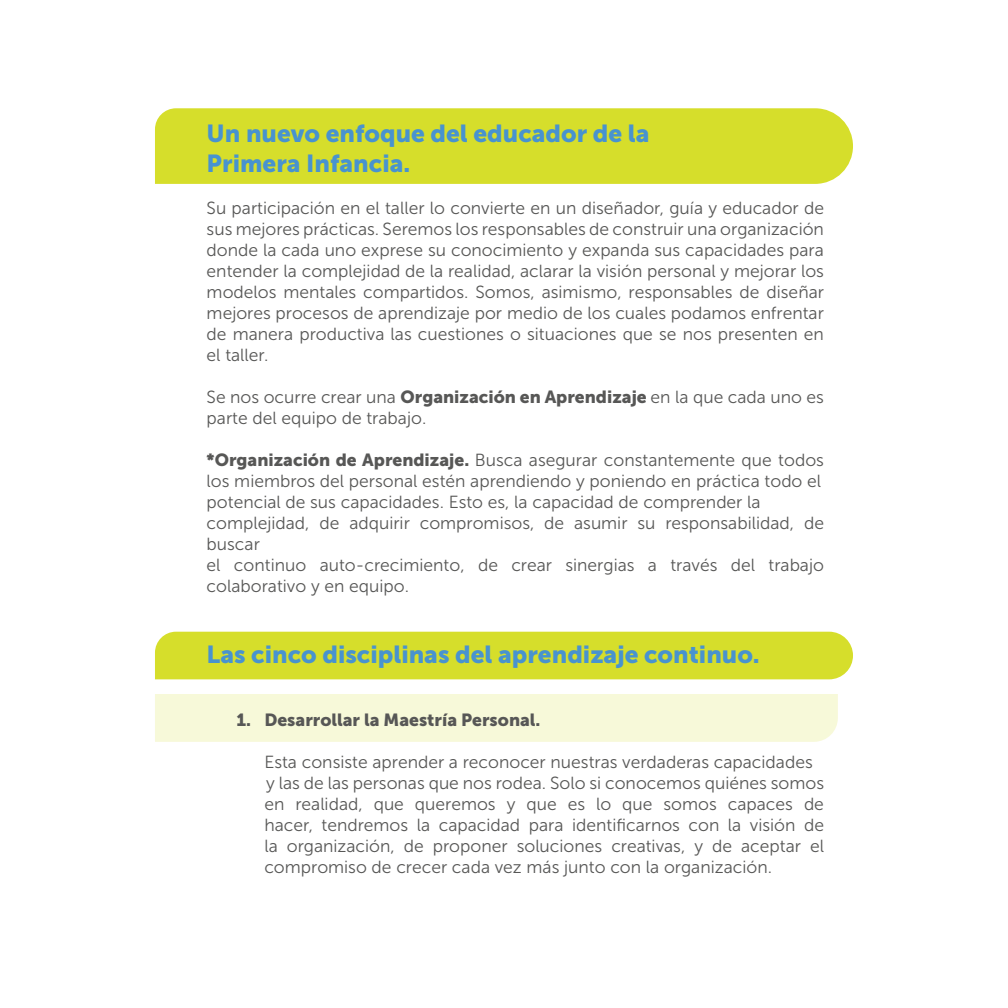
<style>
.page{position:relative;width:1008px;height:1008px;background:#fff}
.page>*{position:absolute;margin:0;border:0;box-sizing:border-box;transform-origin:0 0}
.t1{font:24.5px/29.4px "Museo Sans 900";color:#4893cf}
.t2{font:17.5px/21px "Museo Sans 300";color:#575756}
.t3{font:17.5px "Museo Sans 900";color:#575756}
.s1{font-family:"Museo Sans 900"}
</style>
<div class="page">
<div style="left:155px;top:694px;width:683px;height:48px;background:#f7f9d9"></div>
<div style="left:155px;top:108px;width:698px;height:76px;background:#d6de2b"></div>
<div style="left:155px;top:632px;width:698px;height:47px;background:#d6de2b"></div>
<h1 class="t1" style="left:207px;top:119px;width:444px">Un nuevo enfoque del educador de la<br>Primera Infancia.</h1>
<p class="t2" style="left:207px;top:197px;width:619px;text-align:justify">Su participación en el taller lo convierte en un diseñador, guía y educador de sus mejores prácticas. Seremos los responsables de construir una organización donde la cada uno exprese su conocimiento y expanda sus capacidades para entender la complejidad de la realidad, aclarar la visión personal y mejorar los modelos mentales compartidos. Somos, asimismo, responsables de diseñar mejores procesos de aprendizaje por medio de los cuales podamos enfrentar de manera productiva las cuestiones o situaciones que se nos presenten en el taller.</p>
<p class="t2" style="left:207px;top:386px;width:619px">Se nos ocurre crear una <span class="s1">Organización en Aprendizaje</span> en la que cada uno es parte del equipo de trabajo.</p>
<p class="t2" style="left:207px;top:449px;width:619px"><span class="s1">*Organización de Aprendizaje.</span> Busca asegurar constantemente que todos los miembros del personal estén aprendiendo y poniendo en práctica todo el potencial de sus capacidades. Esto es, la capacidad de comprender la complejidad, de adquirir compromisos, de asumir su responsabilidad, de buscar<br>el continuo auto-crecimiento, de crear sinergias a través del trabajo colaborativo y en equipo.</p>
<h1 class="t1" style="left:207px;top:640px;width:555px">Las cinco disciplinas del aprendizaje continuo.</h1>
<p class="t3" style="left:236px;top:710px;width:306px">1. Desarrollar la Maestría Personal.</p>
<p class="t2" style="left:264px;top:752px;width:561px">Esta consiste aprender a reconocer nuestras verdaderas capacidades y las de las personas que nos rodea. Solo si conocemos quiénes somos en realidad, que queremos y que es lo que somos capaces de hacer, tendremos la capacidad para identificarnos con la visión de la organización, de proponer soluciones creativas, y de aceptar el compromiso de crecer cada vez más junto con la organización.</p>
</div>
